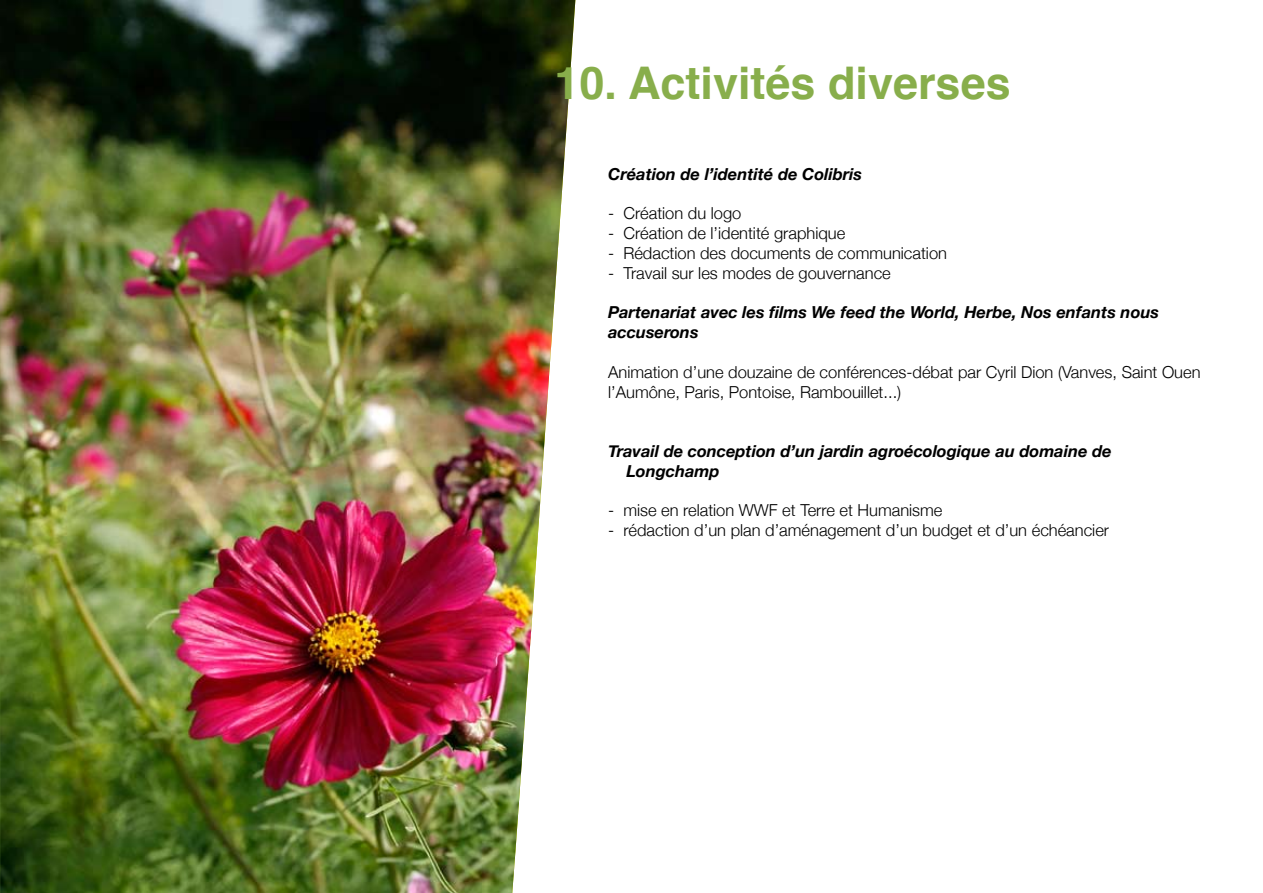
<style>
.page{position:relative;width:1263px;height:893px;background:#fff}
.page>*{position:absolute;margin:0;border:0;box-sizing:border-box;transform-origin:0 0}
.t1{font:700 45px "Helvetica";color:#88ae4b}
.t2{font:300 16.5px/19.8px "Helvetica Neue";color:#000}
.t3{font:italic 700 16.5px/19.8px "Helvetica Neue";color:#000}
</style>
<div class="page">
<img style="left:0;top:0;width:575px;height:893px">
<h1 class="t1" style="left:555px;top:46px;width:458px">10. Activités diverses</h1>
<p class="t3" style="left:608px;top:164px;width:255px">Création de l’identité de Colibris</p>
<p class="t2" style="left:608px;top:203px;width:135px">- Création du logo</p>
<p class="t2" style="left:608px;top:223px;width:239px">- Création de l’identité graphique</p>
<p class="t2" style="left:608px;top:243px;width:340px">- Rédaction des documents de communication</p>
<p class="t2" style="left:608px;top:263px;width:284px">- Travail sur les modes de gouvernance</p>
<p class="t3" style="left:608px;top:302px;width:552px">Partenariat avec les films We feed the World, Herbe, Nos enfants nous accuserons</p>
<p class="t2" style="left:608px;top:362px;width:594px">Animation d’une douzaine de conférences-débat par Cyril Dion (Vanves, Saint Ouen l’Aumône, Paris, Pontoise, Rambouillet...)</p>
<p class="t3" style="left:626px;top:441px;width:487px;text-indent:-18px">Travail de conception d’un jardin agroécologique au domaine de<br>Longchamp</p>
<p class="t2" style="left:608px;top:500px;width:336px">- mise en relation WWF et Terre et Humanisme</p>
<p class="t2" style="left:608px;top:520px;width:502px">- rédaction d’un plan d’aménagement d’un budget et d’un échéancier</p>
</div>
